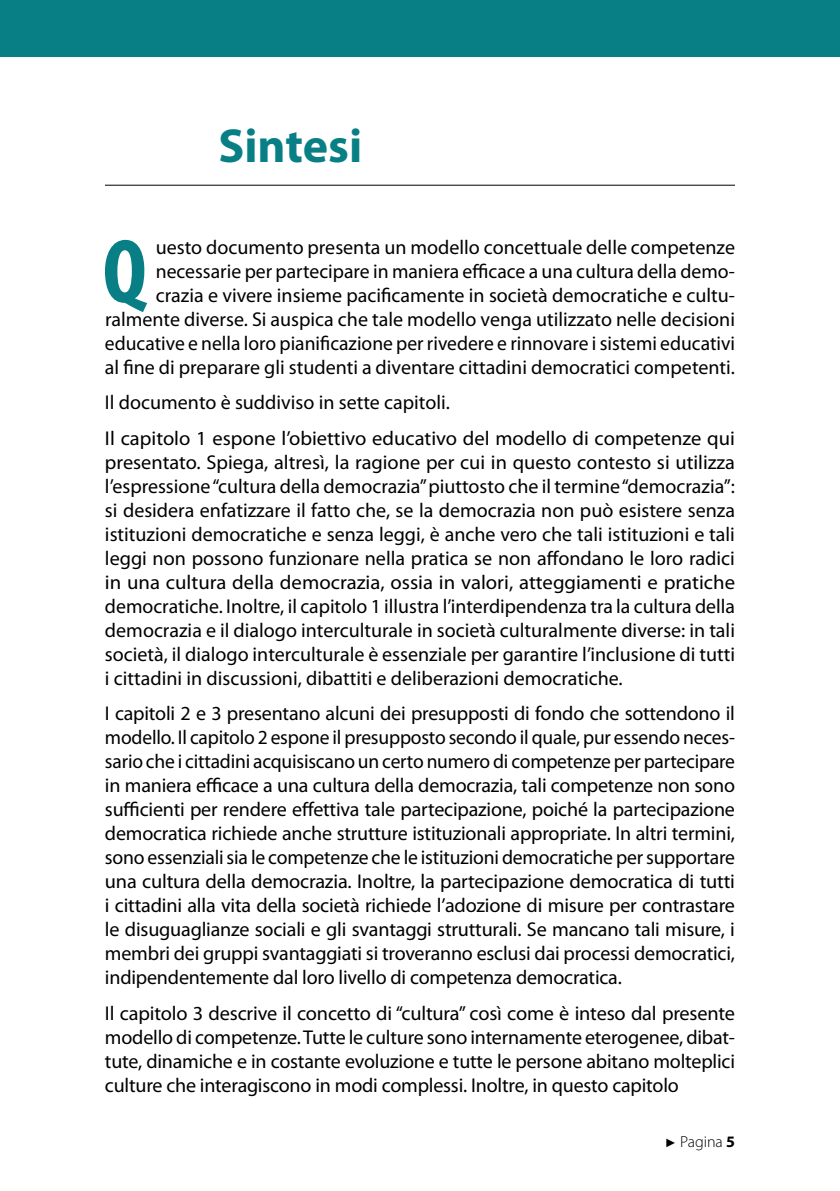
<style>
.page{position:relative;width:840px;height:1191px;background:#fff}
.page>*{position:absolute;margin:0;border:0;box-sizing:border-box;transform-origin:0 0}
.t1{font:700 condensed 91.2px "Myriad Pro";color:#077f85}
.t2{font:700 48px "Myriad Pro";color:#077f85}
.t3{font:20px/24px "Myriad Pro";color:#000;text-align:justify}
.t4{font:300 16px "Myriad Pro";color:#000}
.s1{font-family:"Arial";font-weight:400;font-size:12px}
.s2{font-weight:700}
</style>
<div class="page">
<div style="left:0;top:0;width:839px;height:57px;background:#077f85"></div>
<hr style="left:105px;top:185px;width:629px;height:1px;background:#000">
<h2 class="t2" style="left:218px;top:114px;width:145px">Sintesi</h2>
<h1 class="t1" style="left:103px;top:215px;width:45px">Q</h1>
<p class="t3" style="left:105px;top:235px;width:631px;text-align:right">uesto documento presenta un modello concettuale delle competenze necessarie per partecipare in maniera efficace a una cultura della demo&shy;crazia e vivere insieme pacificamente in società democratiche e cultu&shy;ralmente diverse. Si auspica che tale modello venga utilizzato nelle decisioni educative e nella loro pianificazione per rivedere e rinnovare i sistemi educativi al fine di preparare gli studenti a diventare cittadini democratici competenti.</p>
<p class="t3" style="left:105px;top:385px;width:631px;line-height:35.4px">Il documento è suddiviso in sette capitoli.<br>Il capitolo 1 espone l’obiettivo educativo del modello di competenze qui</p>
<p class="t3" style="left:105px;top:450px;width:631px">presentato. Spiega, altresì, la ragione per cui in questo contesto si utilizza l’espressione “cultura della democrazia” piuttosto che il termine “democrazia”: si desidera enfatizzare il fatto che, se la democrazia non può esistere senza istituzioni democratiche e senza leggi, è anche vero che tali istituzioni e tali leggi non possono funzionare nella pratica se non affondano le loro radici in una cultura della democrazia, ossia in valori, atteggiamenti e pratiche democratiche. Inoltre, il capitolo 1 illustra l’interdipendenza tra la cultura della democrazia e il dialogo interculturale in società culturalmente diverse: in tali società, il dialogo interculturale è essenziale per garantire l’inclusione di tutti i cittadini in discussioni, dibattiti e deliberazioni democratiche.</p>
<p class="t3" style="left:105px;top:701px;width:631px">I capitoli 2 e 3 presentano alcuni dei presupposti di fondo che sottendono il modello. Il capitolo 2 espone il presupposto secondo il quale, pur essendo neces&shy;sario che i cittadini acquisiscano un certo numero di competenze per partecipare in maniera efficace a una cultura della democrazia, tali competenze non sono sufficienti per rendere effettiva tale partecipazione, poiché la partecipazione democratica richiede anche strutture istituzionali appropriate. In altri termini, sono essenziali sia le competenze che le istituzioni democratiche per supportare una cultura della democrazia. Inoltre, la partecipazione democratica di tutti i cittadini alla vita della società richiede l’adozione di misure per contrastare le disuguaglianze sociali e gli svantaggi strutturali. Se mancano tali misure, i membri dei gruppi svantaggiati si troveranno esclusi dai processi democratici, indipendentemente dal loro livello di competenza democratica.</p>
<p class="t3" style="left:105px;top:1000px;width:631px">Il capitolo 3 descrive il concetto di “cultura” così come è inteso dal presente modello di competenze. Tutte le culture sono internamente eterogenee, dibat&shy;tute, dinamiche e in costante evoluzione e tutte le persone abitano molteplici culture che interagiscono in modi complessi. Inoltre, in questo capitolo</p>
<p class="t4" style="left:664px;top:1132px;width:72px"><span class="s1">►</span> Pagina <span class="s2">5</span></p>
</div>
